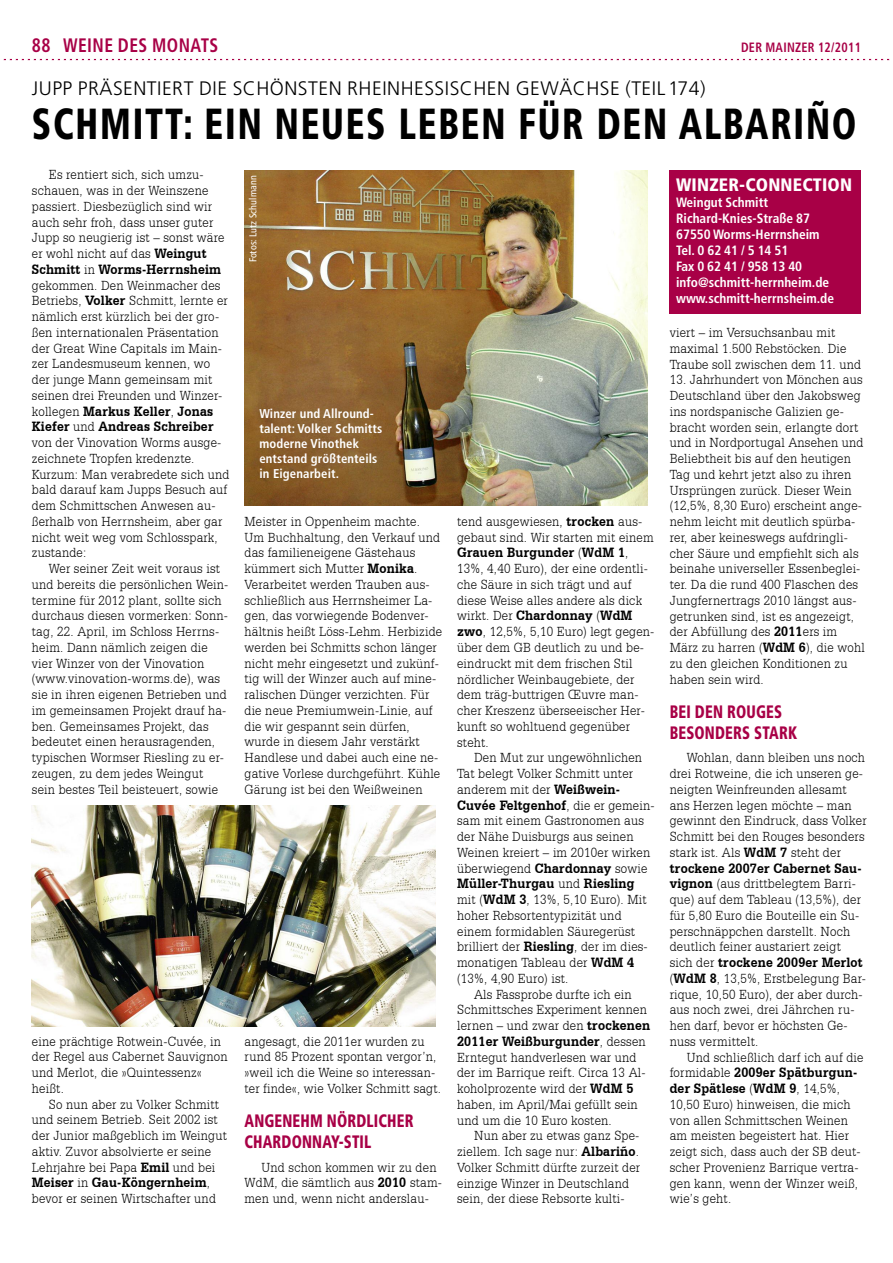
<style>
.page{position:relative;width:893px;height:1263px;background:#fff}
.page>*{position:absolute;margin:0;border:0;box-sizing:border-box;transform-origin:0 0}
.t1{font:900 condensed 43.5px "Frutiger LT";letter-spacing:.05em;color:#000;scale:.83 1}
.t2{font:300 19.5px "Frutiger LT";letter-spacing:.025em;color:#000}
.t3{font:700 condensed 19.5px "Frutiger LT";letter-spacing:.025em;color:#a80046;scale:.9 1}
.t4{font:900 condensed 18px/21px "Frutiger LT";letter-spacing:.01em;color:#a80046;scale:.83 1}
.t5{font:900 condensed 18px "Frutiger LT";letter-spacing:.01em;color:#fff}
.t6{font:300 14.25px/15.8px "Serifa BT";letter-spacing:.015em;color:#000;scale:.9 1}
.t7{font:700 14.25px "Serifa BT";letter-spacing:.015em;color:#000;scale:.9 1}
.t8{font:700 condensed 13.5px/16px "Frutiger LT";color:#fff}
.t9{font:700 condensed 13.5px "Frutiger LT";letter-spacing:.025em;color:#a80046;scale:.9 1}
.t10{font:700 condensed 12.75px/15px "Frutiger LT";letter-spacing:.01em;color:#fff}
.t11{font:condensed 10.05px "Frutiger LT";letter-spacing:.01em;color:#fff}
.s1{font-weight:700}
.s2{font-weight:300}
</style>
<div class="page">
<svg style="left:3px;top:59px;width:887px;height:1px"></svg>
<div style="left:670px;top:170px;width:191px;height:144px;background:#a80046"></div>
<img style="left:244px;top:170px;width:403px;height:335px">
<img style="left:32px;top:806px;width:404px;height:221px">
<h2 class="t3" style="left:32px;top:37px;width:209px">88 WEINE DES MONATS</h2>
<p class="t9" style="left:741px;top:42px;width:135px">DER MAINZER 12/2011</p>
<h2 class="t2" style="left:32px;top:81px;width:675px">JUPP PRÄSENTIERT DIE SCHÖNSTEN RHEINHESSISCHEN GEWÄCHSE (TEIL174)</h2>
<h1 class="t1" style="left:32px;top:106px;width:995px">SCHMITT: EIN NEUES LEBEN FÜR DEN ALBARIÑO</h1>
<p class="t5" style="left:676px;top:177px;width:177px">WINZER-CONNECTION</p>
<p class="t8" style="left:676px;top:195px;width:160px">Weingut Schmitt<br>Richard-Knies-Straße 87<br>67550 Worms-Herrnsheim<br>Tel.0 62 41 / 5 14 51<br>Fax 0 62 41 / 958 13 40 info@schmitt-herrnheim.de www.schmitt-herrnsheim.de</p>
<p class="t6" style="left:32px;top:167px;width:221px;text-indent:17px">Es rentiert sich, sich umzu&shy;schauen, was in der Weinszene passiert. Diesbezüglich sind wir auch sehr froh, dass unser guter<br>Jupp so neugierig ist – sonst wäre er wohl nicht auf das <span class="s1">Weingut<br>Schmitt</span> in <span class="s1">Worms-Herrnsheim </span>gekommen. Den Weinmacher des<br>Betriebs, <span class="s1">Volker</span> Schmitt, lernte er nämlich erst kürzlich bei der gro&shy;ßen internationalen Präsentation der Great Wine Capitals im Main&shy;zer Landesmuseum kennen, wo der junge Mann gemeinsam mit seinen drei Freunden und Winzer&shy;kollegen <span class="s1">Markus Keller</span>, <span class="s1">Jonas<br>Kiefer</span> und <span class="s1">Andreas Schreiber </span>von der Vinovation Worms ausge&shy;zeichnete Tropfen kredenzte.<br>Kurzum: Man verabredete sich und bald darauf kam Jupps Besuch auf dem Schmittschen Anwesen au&shy;ßerhalb von Herrnsheim, aber gar nicht weit weg vom Schlosspark, zustande:</p>
<p class="t6" style="left:32px;top:560px;width:220px;text-indent:17px">Wer seiner Zeit weit voraus ist und bereits die persönlichen Wein&shy;termine für 2012 plant, sollte sich durchaus diesen vormerken: Sonn&shy;tag, 22. April, im Schloss Herrns&shy;heim. Dann nämlich zeigen die vier Winzer von der Vinovation (www.vinovation-worms.de), was sie in ihren eigenen Betrieben und im gemeinsamen Projekt drauf ha&shy;ben. Gemeinsames Projekt, das bedeutet einen herausragenden, typischen Wormser Riesling zu er&shy;zeugen, zu dem jedes Weingut sein bestes Teil beisteuert, sowie</p>
<p class="t11" style="left:249px;top:262px;width:88px;rotate:-90deg">Fotos: Lutz Schulmann</p>
<p class="t6" style="left:670px;top:324px;width:214px">viert – im Versuchsanbau mit maximal 1.500 Rebstöcken. Die<br>Traube soll zwischen dem 11. und</p>
<p class="t6" style="left:670px;top:372px;width:218px">13. Jahrhundert von Mönchen aus<br>Deutschland über den Jakobsweg ins nordspanische Galizien ge&shy;bracht worden sein, erlangte dort und in Nordportugal Ansehen und<br>Beliebtheit bis auf den heutigen<br>Tag und kehrt jetzt also zu ihren<br>Ursprüngen zurück. Dieser Wein (12,5%, 8,30 Euro) erscheint ange&shy;nehm leicht mit deutlich spürba&shy;rer, aber keineswegs aufdringli&shy;cher Säure und empfiehlt sich als beinahe universeller Essenbeglei&shy;ter. Da die rund 400 Flaschen des<br>Jungfernertrags 2010 längst aus&shy;getrunken sind, ist es angezeigt, der Abfüllung des <span class="s1">2011</span>ers im<br>März zu harren (<span class="s1">WdM 6</span>), die wohl zu den gleichen Konditionen zu haben sein wird.</p>
<p class="t4" style="left:670px;top:703px;width:155px">BEI DEN ROUGES<br>BESONDERS STARK</p>
<p class="t6" style="left:670px;top:750px;width:220px;text-indent:17px">Wohlan, dann bleiben uns noch drei Rotweine, die ich unseren ge&shy;neigten Weinfreunden allesamt ans Herzen legen möchte – man gewinnt den Eindruck, dass Volker<br>Schmitt bei den Rouges besonders stark ist. Als <span class="s1">WdM 7</span> steht der <span class="s1">trockene 2007er Cabernet Sau&shy;vignon</span> (aus drittbelegtem Barri&shy;que) auf dem Tableau (13,5%), der für 5,80 Euro die Bouteille ein Su&shy;perschnäppchen darstellt. Noch deutlich feiner austariert zeigt sich der <span class="s1">trockene 2009er Merlot </span>(<span class="s1">WdM 8</span>, 13,5%, Erstbelegung Bar&shy;rique, 10,50 Euro), der aber durch&shy;aus noch zwei, drei Jährchen ru&shy;hen darf, bevor er höchsten Ge&shy;nuss vermittelt.</p>
<p class="t6" style="left:670px;top:1049px;width:217px;text-indent:17px">Und schließlich darf ich auf die formidable <span class="s1">2009er Spätburgun&shy;der Spätlese</span> (<span class="s1">WdM 9</span>, 14,5%,<br>10,50 Euro) hinweisen, die mich von allen Schmittschen Weinen am meisten begeistert hat. Hier zeigt sich, dass auch der SB deut&shy;scher Provenienz Barrique vertra&shy;gen kann, wenn der Winzer weiß, wie’s geht.</p>
<p class="t10" style="left:259px;top:407px;width:124px">Winzer und Allround&shy;talent: Volker Schmitts moderne Vinothek entstand größtenteils in Eigenarbeit.</p>
<p class="t6" style="left:244px;top:513px;width:221px">Meister in Oppenheim machte.<br>Um Buchhaltung, den Verkauf und das familieneigene Gästehaus kümmert sich Mutter <span class="s1">Monika</span>.<br>Verarbeitet werden Trauben aus&shy;schließlich aus Herrnsheimer La&shy;gen, das vorwiegende Bodenver&shy;hältnis heißt Löss-Lehm. Herbizide werden bei Schmitts schon länger nicht mehr eingesetzt und zukünf&shy;tig will der Winzer auch auf mine&shy;ralischen Dünger verzichten. Für die neue Premiumwein-Linie, auf die wir gespannt sein dürfen, wurde in diesem Jahr verstärkt<br>Handlese und dabei auch eine ne&shy;gative Vorlese durchgeführt. Kühle<br>Gärung ist bei den Weißweinen</p>
<p class="t6" style="left:457px;top:513px;width:221px">tend ausgewiesen, <span class="s1">trocken</span> aus&shy;gebaut sind. Wir starten mit einem<br><span class="s1">Grauen Burgunder</span> (<span class="s1">WdM 1</span>,<br>13%, 4,40 Euro), der eine ordentli&shy;che Säure in sich trägt und auf diese Weise alles andere als dick wirkt. Der <span class="s1">Chardonnay</span> (<span class="s1">WdM zwo</span>, 12,5%, 5,10 Euro) legt gegen&shy;über dem GB deutlich zu und be&shy;eindruckt mit dem frischen Stil nördlicher Weinbaugebiete, der dem träg-buttrigen Œuvre man&shy;cher Kreszenz überseeischer Her&shy;kunft so wohltuend gegenüber steht.</p>
<p class="t6" style="left:474px;top:750px;width:188px">Den Mut zur ungewöhnlichen</p>
<p class="t6" style="left:457px;top:765px;width:197px">Tat belegt Volker Schmitt unter</p>
<p class="t6" style="left:457px;top:781px;width:183px">anderem mit der <span class="s1">Weißwein-</span></p>
<p class="t7" style="left:457px;top:796px;width:221px">Cuvée Feltgenhof<span class="s2">, die er gemein-</span></p>
<p class="t6" style="left:457px;top:813px;width:209px">sam mit einem Gastronomen aus</p>
<p class="t6" style="left:457px;top:828px;width:198px">der Nähe Duisburgs aus seinen</p>
<p class="t6" style="left:457px;top:844px;width:216px">Weinen kreiert – im 2010er wirken</p>
<p class="t6" style="left:457px;top:860px;width:213px">überwiegend <span class="s1">Chardonnay</span> sowie</p>
<p class="t7" style="left:457px;top:875px;width:198px">Müller-Thurgau <span class="s2">und</span> Riesling</p>
<p class="t6" style="left:457px;top:891px;width:212px">mit (<span class="s1">WdM 3</span>, 13%, 5,10 Euro). Mit</p>
<p class="t6" style="left:457px;top:907px;width:184px">hoher Rebsortentypizität und</p>
<p class="t6" style="left:457px;top:923px;width:199px">einem formidablen Säuregerüst</p>
<p class="t6" style="left:457px;top:939px;width:213px">brilliert der <span class="s1">Riesling</span>, der im dies-</p>
<p class="t6" style="left:457px;top:954px;width:198px">monatigen Tableau der <span class="s1">WdM 4</span></p>
<p class="t6" style="left:457px;top:970px;width:125px">(13%, 4,90 Euro) ist.</p>
<p class="t6" style="left:474px;top:986px;width:177px">Als Fassprobe durfte ich ein</p>
<p class="t6" style="left:457px;top:1002px;width:212px">Schmittsches Experiment kennen</p>
<p class="t6" style="left:457px;top:1017px;width:216px">lernen – und zwar den <span class="s1">trockenen</span></p>
<p class="t7" style="left:457px;top:1032px;width:211px">2011er Weißburgunder<span class="s2">, dessen</span></p>
<p class="t6" style="left:457px;top:1049px;width:201px">Erntegut handverlesen war und</p>
<p class="t6" style="left:457px;top:1065px;width:211px">der im Barrique reift. Circa 13 Al-</p>
<p class="t6" style="left:457px;top:1080px;width:197px">koholprozente wird der <span class="s1">WdM 5</span></p>
<p class="t6" style="left:457px;top:1096px;width:202px">haben, im April/Mai gefüllt sein</p>
<p class="t6" style="left:457px;top:1112px;width:173px">und um die 10 Euro kosten.</p>
<p class="t6" style="left:474px;top:1128px;width:185px">Nun aber zu etwas ganz Spe-</p>
<p class="t6" style="left:457px;top:1143px;width:204px">ziellem. Ich sage nur: <span class="s1">Albariño</span>.</p>
<p class="t6" style="left:457px;top:1159px;width:205px">Volker Schmitt dürfte zurzeit der</p>
<p class="t6" style="left:457px;top:1175px;width:193px">einzige Winzer in Deutschland</p>
<p class="t6" style="left:457px;top:1191px;width:188px">sein, der diese Rebsorte kulti-</p>
<p class="t6" style="left:32px;top:1033px;width:219px">eine prächtige Rotwein-Cuvée, in der Regel aus Cabernet Sauvignon und Merlot, die »Quintessenz« heißt.</p>
<p class="t6" style="left:32px;top:1096px;width:218px;text-indent:17px">So nun aber zu Volker Schmitt und seinem Betrieb. Seit 2002 ist der Junior maßgeblich im Weingut aktiv. Zuvor absolvierte er seine<br>Lehrjahre bei Papa <span class="s1">Emil</span> und bei<br><span class="s1">Meiser</span> in <span class="s1">Gau-Köngernheim</span>, bevor er seinen Wirtschafter und</p>
<p class="t6" style="left:244px;top:1033px;width:220px">angesagt, die 2011er wurden zu rund 85 Prozent spontan vergor’n, »weil ich die Weine so interessan&shy;ter finde«, wie Volker Schmitt sagt.</p>
<p class="t4" style="left:244px;top:1112px;width:205px">ANGENEHM NÖRDLICHER<br>CHARDONNAY-STIL</p>
<p class="t6" style="left:244px;top:1159px;width:221px;text-indent:17px">Und schon kommen wir zu den<br>WdM, die sämtlich aus <span class="s1">2010</span> stam&shy;men und, wenn nicht anderslau-</p>
</div>
